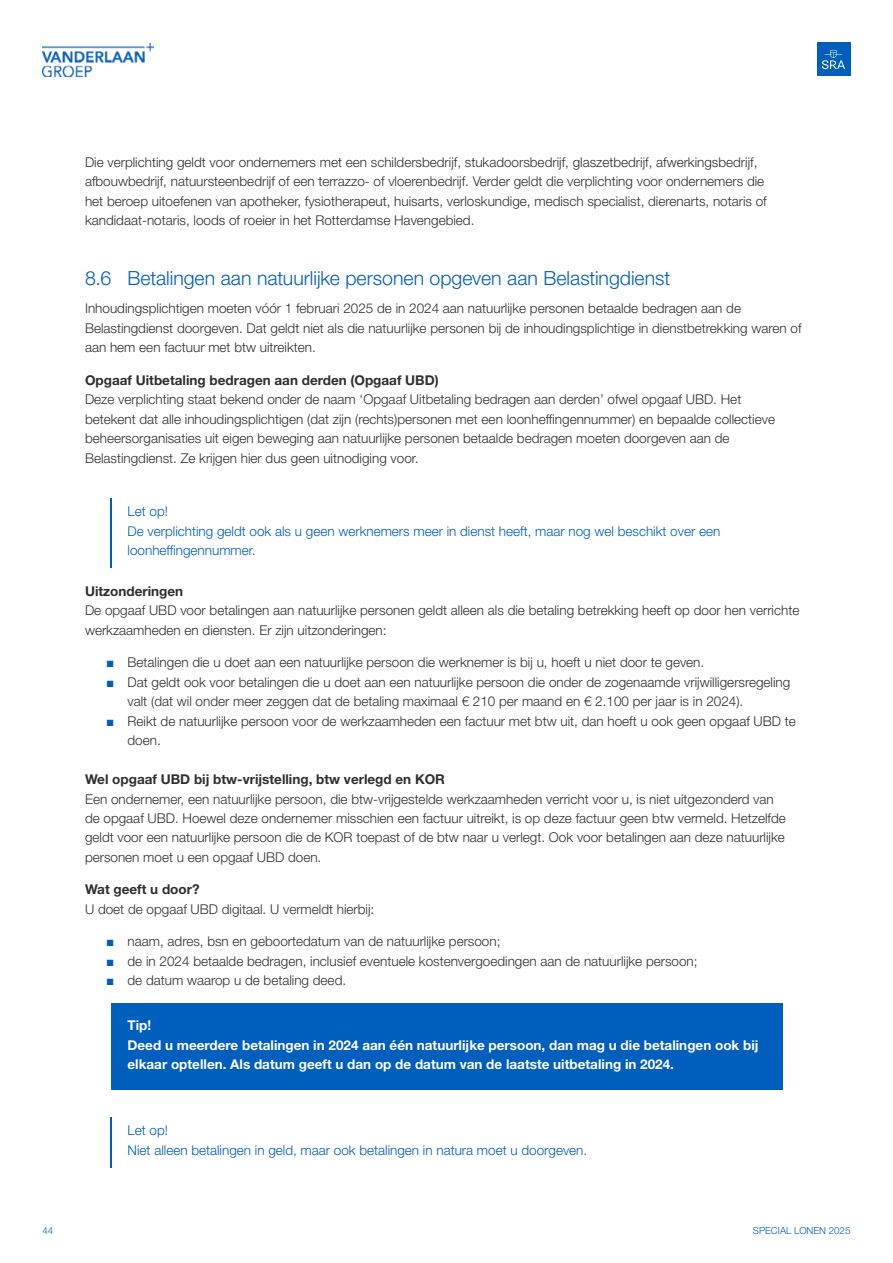
<style>
.page{position:relative;width:893px;height:1263px;background:#fff}
.page>*{position:absolute;margin:0;border:0;box-sizing:border-box;transform-origin:0 0}
.t1{font:300 19.5px "Helvetica Neue LT Std";color:#005ebc}
.t2{font:300 13.5px/19.5px "Helvetica Neue LT Std";color:#2f2f2f}
.t3{font:300 13.5px/19.5px "Helvetica Neue LT Std";color:#005ebc}
.t4{font:700 13.5px/19.5px "Helvetica Neue LT Std";color:#fff}
.t5{font:700 13.5px "Helvetica Neue LT Std";color:#2f2f2f}
.t6{font:300 9.75px "Helvetica Neue LT Std";color:#005ebc}
.s1{font-family:"Arial";font-weight:700;color:#005ebc}
</style>
<div class="page">
<img style="left:43px;top:43px;width:111px;height:33px">
<div style="left:817px;top:43px;width:33px;height:33px;background:#005ebc"></div>
<svg style="left:822px;top:50px;width:23px;height:19px"></svg>
<hr style="left:111px;top:498px;width:1px;height:69px;background:#005ebc">
<div style="left:111px;top:1003px;width:671px;height:87px;background:#005ebc"></div>
<hr style="left:111px;top:1117px;width:1px;height:50px;background:#005ebc">
<p class="t2" style="left:85px;top:152px;width:683px">Die verplichting geldt voor ondernemers met een schildersbedrijf, stukadoorsbedrijf, glaszetbedrijf, afwerkingsbedrijf, afbouwbedrijf, natuursteenbedrijf of een terrazzo- of vloerenbedrijf. Verder geldt die verplichting voor ondernemers die het beroep uitoefenen van apotheker, fysiotherapeut, huisarts, verloskundige, medisch specialist, dierenarts, notaris of kandidaat-notaris, loods of roeier in het Rotterdamse Havengebied.</p>
<h1 class="t1" style="left:85px;top:266px;width:587px">8.6 Betalingen aan natuurlijke personen opgeven aan Belastingdienst</h1>
<p class="t2" style="left:85px;top:298px;width:718px">Inhoudingsplichtigen moeten vóór 1 februari 2025 de in 2024 aan natuurlijke personen betaalde bedragen aan de<br>Belastingdienst doorgeven. Dat geldt niet als die natuurlijke personen bij de inhoudingsplichtige in dienstbetrekking waren of aan hem een factuur met btw uitreikten.</p>
<p class="t5" style="left:85px;top:371px;width:355px">Opgaaf Uitbetaling bedragen aan derden (Opgaaf UBD)</p>
<p class="t2" style="left:85px;top:389px;width:691px">Deze verplichting staat bekend onder de naam ‘Opgaaf Uitbetaling bedragen aan derden’ ofwel opgaaf UBD. Het betekent dat alle inhoudingsplichtigen (dat zijn (rechts)personen met een loonheffingennummer) en bepaalde collectieve beheersorganisaties uit eigen beweging aan natuurlijke personen betaalde bedragen moeten doorgeven aan de Belastingdienst. Ze krijgen hier dus geen uitnodiging voor.</p>
<p class="t3" style="left:128px;top:501px;width:594px">Let op!<br>De verplichting geldt ook als u geen werknemers meer in dienst heeft, maar nog wel beschikt over een loonheffingennummer.</p>
<p class="t5" style="left:85px;top:583px;width:100px">Uitzonderingen</p>
<p class="t2" style="left:85px;top:600px;width:716px">De opgaaf UBD voor betalingen aan natuurlijke personen geldt alleen als die betaling betrekking heeft op door hen verrichte werkzaamheden en diensten. Er zijn uitzonderingen:</p>
<p class="t2" style="left:106px;top:652px;width:599px"><span class="s1">■</span> Betalingen die u doet aan een natuurlijke persoon die werknemer is bij u, hoeft u niet door te geven.</p>
<p class="t2" style="left:128px;top:672px;width:664px;text-indent:-21px"><span class="s1">■</span> Dat geldt ook voor betalingen die u doet aan een natuurlijke persoon die onder de zogenaamde vrijwilligersregeling valt (dat wil onder meer zeggen dat de betaling maximaal € 210 per maand en € 2.100 per jaar is in 2024).</p>
<p class="t2" style="left:128px;top:711px;width:670px;text-indent:-21px"><span class="s1">■</span> Reikt de natuurlijke persoon voor de werkzaamheden een factuur met btw uit, dan hoeft u ook geen opgaaf UBD te doen.</p>
<p class="t5" style="left:85px;top:771px;width:361px">Wel opgaaf UBD bij btw-vrijstelling, btw verlegd en KOR</p>
<p class="t2" style="left:85px;top:789px;width:702px">Een ondernemer, een natuurlijke persoon, die btw-vrijgestelde werkzaamheden verricht voor u, is niet uitgezonderd van de opgaaf UBD. Hoewel deze ondernemer misschien een factuur uitreikt, is op deze factuur geen btw vermeld. Hetzelfde geldt voor een natuurlijke persoon die de KOR toepast of de btw naar u verlegt. Ook voor betalingen aan deze natuurlijke personen moet u een opgaaf UBD doen.</p>
<p class="t5" style="left:85px;top:881px;width:116px">Wat geeft u door?</p>
<p class="t2" style="left:85px;top:899px;width:291px">U doet de opgaaf UBD digitaal. U vermeldt hierbij:</p>
<p class="t2" style="left:106px;top:931px;width:396px"><span class="s1">■</span> naam, adres, bsn en geboortedatum van de natuurlijke persoon;</p>
<p class="t2" style="left:106px;top:951px;width:593px"><span class="s1">■</span> de in 2024 betaalde bedragen, inclusief eventuele kostenvergoedingen aan de natuurlijke persoon;</p>
<p class="t2" style="left:106px;top:970px;width:241px"><span class="s1">■</span> de datum waarop u de betaling deed.</p>
<p class="t4" style="left:128px;top:1015px;width:632px">Tip!<br>Deed u meerdere betalingen in 2024 aan één natuurlijke persoon, dan mag u die betalingen ook bij elkaar optellen. Als datum geeft u dan op de datum van de laatste uitbetaling in 2024.</p>
<p class="t3" style="left:128px;top:1120px;width:461px">Let op!<br>Niet alleen betalingen in geld, maar ook betalingen in natura moet u doorgeven.</p>
<p class="t6" style="left:43px;top:1224px;width:12px">44</p>
<p class="t6" style="left:753px;top:1224px;width:99px">SPECIAL LONEN 2025</p>
</div>
